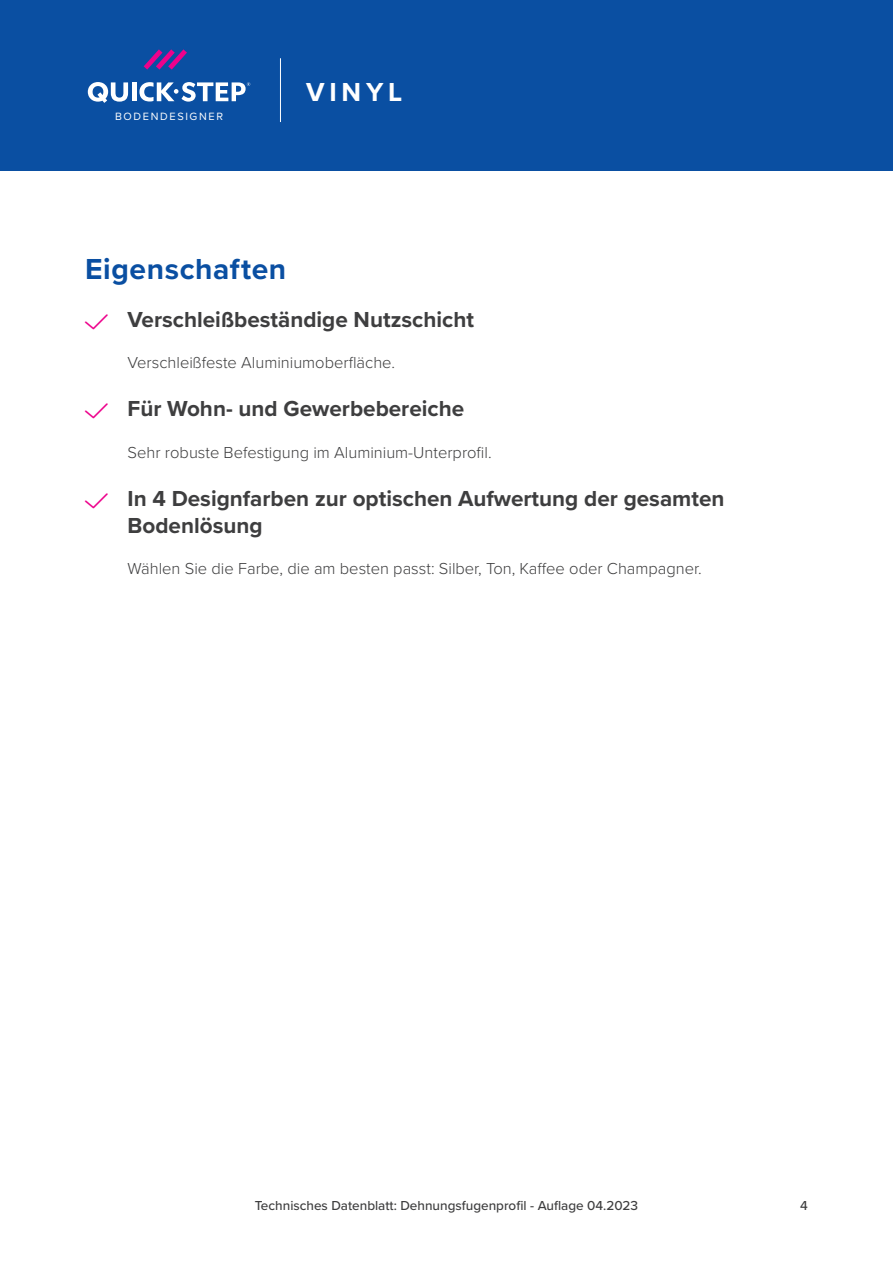
<style>
.page{position:relative;width:893px;height:1263px;background:#fff}
.page>*{position:absolute;margin:0;border:0;box-sizing:border-box;transform-origin:0 0}
.t1{font:700 30px "Proxima Nova";letter-spacing:.02em;color:#0a4fa2}
.Range{font:700 27px "Proxima Nova";letter-spacing:.175em;color:#fff}
.t2{font:700 22.5px/27px "Proxima Nova";color:#3e3e3f}
.List-Description{font:300 16.5px "Proxima Nova";color:#3e3e3f}
.t3{font:500 13.5px "Proxima Nova";color:#3e3e3f}
.FloorDesigners{font:10.95px "Proxima Nova";letter-spacing:.15em;color:#fff}
</style>
<div class="page">
<div style="left:0;top:0;width:893px;height:170px;background:#0a4fa2"></div>
<hr style="left:280px;top:58px;width:1px;height:64px;background:#fff">
<svg style="left:144px;top:49px;width:43px;height:21px"></svg>
<svg style="left:88px;top:82px;width:40px;height:21px"></svg>
<hr style="left:132px;top:82px;width:4px;height:19px;background:#fff">
<svg style="left:139px;top:82px;width:111px;height:20px"></svg>
<p class="FloorDesigners" style="left:115px;top:108px;width:109px">BODENDESIGNER</p>
<p class="Range" style="left:306px;top:72px;width:98px">VINYL</p>
<p class="t1" style="left:85px;top:246px;width:203px">Eigenschaften</p>
<p class="t2" style="left:128px;top:306px;width:348px">Verschleißbeständige Nutzschicht</p>
<p class="List-Description" style="left:128px;top:350px;width:269px">Verschleißfeste Aluminiumoberfläche.</p>
<p class="t2" style="left:128px;top:395px;width:338px">Für Wohn- und Gewerbebereiche</p>
<p class="List-Description" style="left:128px;top:440px;width:366px">Sehr robuste Befestigung im Aluminium-Unterprofil.</p>
<p class="t2" style="left:128px;top:484px;width:598px">In 4 Designfarben zur optischen Aufwertung der gesamten<br>Bodenlösung</p>
<p class="List-Description" style="left:128px;top:556px;width:576px">Wählen Sie die Farbe, die am besten passt: Silber, Ton, Kaffee oder Champagner.</p>
<p class="t3" style="left:255px;top:1195px;width:385px">Technisches Datenblatt: Dehnungsfugenprofi - Auflage 04.2023</p>
<p class="t3" style="left:800px;top:1195px;width:9px">4</p>
</div>
